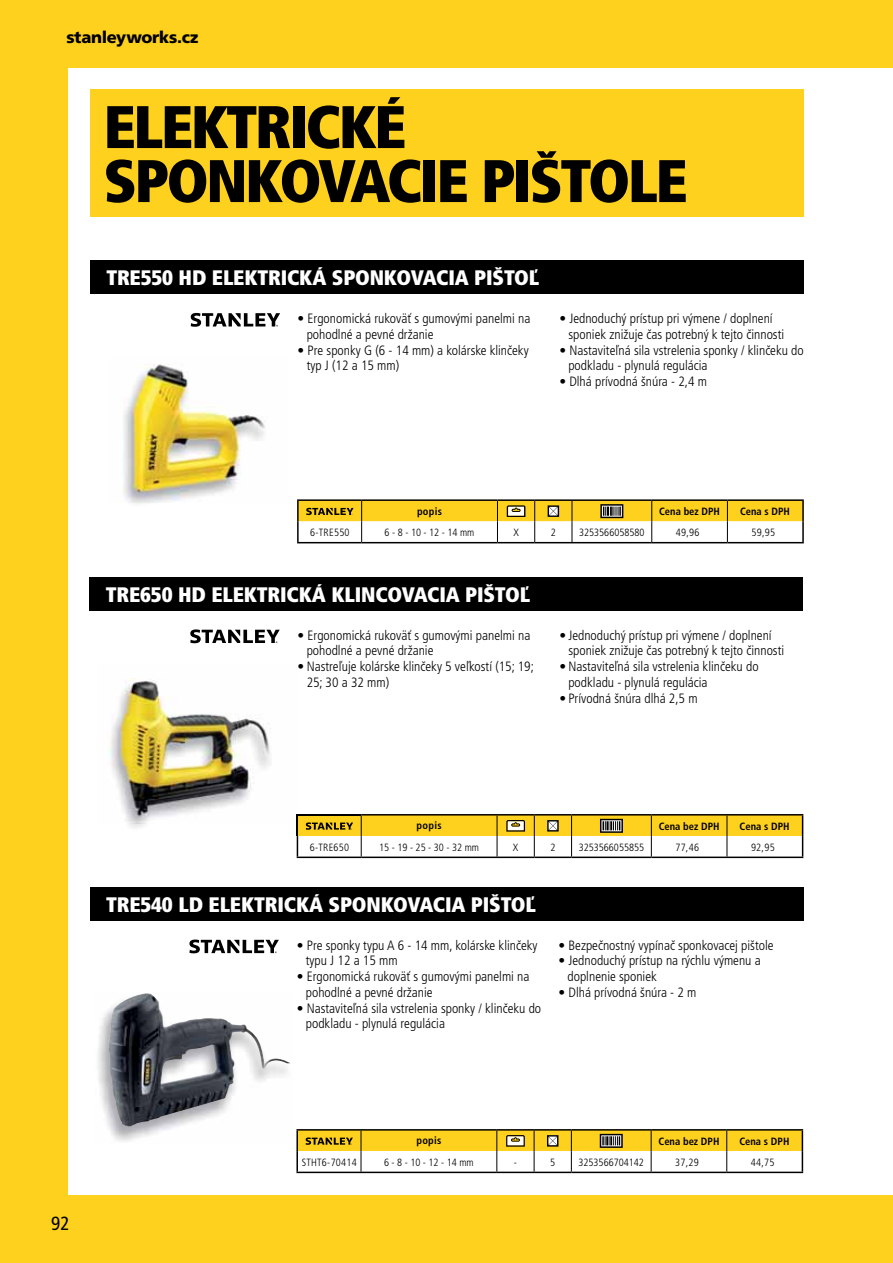
<style>
.page{position:relative;width:893px;height:1263px;background:#ffd11f}
.page>*{position:absolute;margin:0;border:0;box-sizing:border-box;transform-origin:0 0}
.t1{font:900 condensed 60px/54px "Frutiger CE";letter-spacing:-.04em;color:#000}
.t2{font:900 condensed 21px "Frutiger CE";letter-spacing:-.01em;color:#fff}
.t3{font:condensed 19.05px "Frutiger CE";color:#000}
.t4{font:900 16.5px "Frutiger CE";letter-spacing:-.02em;color:#000}
.t5{font:300 condensed 13.5px/15.8px "Frutiger CE";color:#000}
.t6{font:300 condensed 10.5px "Frutiger LT Std";color:#000}
.t7{font:700 condensed 10.5px "Frutiger CE";color:#000}
.t8{font:300 condensed 10.5px "Frutiger LT Std";letter-spacing:.025em;color:#000}
</style>
<div class="page">
<div style="left:68px;top:68px;width:825px;height:1126px;background:#fff"></div>
<div style="left:89px;top:577px;width:714px;height:33px;background:#000"></div>
<svg style="left:190px;top:629px;width:90px;height:14px"></svg>
<div style="left:90px;top:260px;width:714px;height:34px;background:#000"></div>
<svg style="left:191px;top:313px;width:89px;height:14px"></svg>
<div style="left:90px;top:887px;width:713px;height:33px;background:#000"></div>
<svg style="left:189px;top:939px;width:90px;height:14px"></svg>
<img style="left:98px;top:1011px;width:76px;height:130px">
<img style="left:108px;top:993px;width:183px;height:134px">
<hr style="left:297px;top:856px;width:64px;height:2px;background:#000">
<hr style="left:361px;top:856px;width:136px;height:2px;background:#000">
<hr style="left:497px;top:856px;width:37px;height:2px;background:#000">
<hr style="left:534px;top:856px;width:38px;height:2px;background:#000">
<hr style="left:572px;top:856px;width:79px;height:2px;background:#000">
<hr style="left:651px;top:856px;width:76px;height:2px;background:#000">
<hr style="left:727px;top:856px;width:76px;height:2px;background:#000">
<div style="left:90px;top:89px;width:714px;height:128px;background:#ffd11f"></div>
<hr style="left:296px;top:1130px;width:2px;height:21px;background:#000">
<hr style="left:296px;top:1129px;width:65px;height:1px;background:#000">
<hr style="left:296px;top:1151px;width:2px;height:20px;background:#000">
<hr style="left:361px;top:1129px;width:136px;height:1px;background:#000">
<hr style="left:497px;top:1129px;width:37px;height:1px;background:#000">
<hr style="left:534px;top:1129px;width:37px;height:1px;background:#000">
<hr style="left:571px;top:1129px;width:80px;height:1px;background:#000">
<hr style="left:651px;top:1129px;width:76px;height:1px;background:#000">
<hr style="left:727px;top:1129px;width:76px;height:1px;background:#000">
<hr style="left:296px;top:1171px;width:65px;height:2px;background:#000">
<hr style="left:361px;top:1171px;width:136px;height:2px;background:#000">
<hr style="left:497px;top:1171px;width:37px;height:2px;background:#000">
<hr style="left:534px;top:1171px;width:37px;height:2px;background:#000">
<hr style="left:571px;top:1171px;width:80px;height:2px;background:#000">
<hr style="left:651px;top:1171px;width:76px;height:2px;background:#000">
<hr style="left:727px;top:1171px;width:76px;height:2px;background:#000">
<svg style="left:297px;top:1130px;width:506px;height:42px"></svg>
<hr style="left:297px;top:501px;width:2px;height:20px;background:#000">
<hr style="left:297px;top:499px;width:65px;height:2px;background:#000">
<hr style="left:297px;top:521px;width:2px;height:21px;background:#000">
<hr style="left:362px;top:499px;width:135px;height:2px;background:#000">
<hr style="left:497px;top:499px;width:38px;height:2px;background:#000">
<hr style="left:535px;top:499px;width:37px;height:2px;background:#000">
<hr style="left:572px;top:499px;width:80px;height:2px;background:#000">
<hr style="left:652px;top:499px;width:75px;height:2px;background:#000">
<hr style="left:802px;top:501px;width:2px;height:20px;background:#000">
<hr style="left:727px;top:499px;width:77px;height:2px;background:#000">
<hr style="left:297px;top:542px;width:65px;height:1px;background:#000">
<hr style="left:802px;top:521px;width:2px;height:21px;background:#000">
<hr style="left:727px;top:542px;width:77px;height:1px;background:#000">
<svg style="left:298px;top:500px;width:505px;height:43px"></svg>
<img style="left:119px;top:364px;width:146px;height:139px">
<img style="left:108px;top:678px;width:189px;height:145px">
<svg style="left:297px;top:814px;width:506px;height:43px"></svg>
<p class="t4" style="left:66px;top:27px;width:133px">stanleyworks.cz</p>
<h1 class="t1" style="left:104px;top:100px;width:586px">ELEKTRICKÉ<br>SPONKOVACIE PIŠTOLE</h1>
<h2 class="t2" style="left:106px;top:265px;width:434px">TRE550 HD ELEKTRICKÁ SPONKOVACIA PIŠTOĽ</h2>
<p class="t5" style="left:307px;top:311px;width:225px;text-indent:-9px">• Ergonomická rukoväť s gumovými panelmi na pohodlné a pevné držanie</p>
<p class="t5" style="left:307px;top:343px;width:224px;text-indent:-9px">• Pre sponky G (6 - 14 mm) a kolárske klinčeky typ J (12 a 15 mm)</p>
<p class="t5" style="left:568px;top:311px;width:217px;text-indent:-9px">• Jednoduchý prístup pri výmene / doplnení sponiek znižuje čas potrebný k tejto činnosti</p>
<p class="t5" style="left:568px;top:343px;width:237px;text-indent:-9px">• Nastaviteľná sila vstrelenia sponky / klinčeku do podkladu - plynulá regulácia</p>
<p class="t5" style="left:559px;top:374px;width:149px">• Dlhá prívodná šnúra - 2,4 m</p>
<p class="t7" style="left:417px;top:506px;width:26px">popis</p>
<p class="t7" style="left:659px;top:506px;width:62px">Cena bez DPH</p>
<p class="t7" style="left:740px;top:506px;width:52px">Cena s DPH</p>
<p class="t6" style="left:310px;top:527px;width:41px">6-TRE550</p>
<p class="t6" style="left:385px;top:527px;width:91px">6 - 8 - 10 - 12 - 14 mm</p>
<p class="t6" style="left:513px;top:527px;width:7px">X</p>
<p class="t6" style="left:551px;top:527px;width:7px">2</p>
<p class="t6" style="left:579px;top:527px;width:67px">3253566058580</p>
<p class="t6" style="left:676px;top:527px;width:25px">49,96</p>
<p class="t6" style="left:751px;top:527px;width:25px">59,95</p>
<h2 class="t2" style="left:106px;top:582px;width:426px">TRE650 HD ELEKTRICKÁ KLINCOVACIA PIŠTOĽ</h2>
<p class="t5" style="left:307px;top:628px;width:225px;text-indent:-9px">• Ergonomická rukoväť s gumovými panelmi na pohodlné a pevné držanie</p>
<p class="t5" style="left:307px;top:659px;width:229px;text-indent:-9px">• Nastreľuje kolárske klinčeky 5 veľkostí (15; 19;<br>25; 30 a 32 mm)</p>
<p class="t5" style="left:568px;top:628px;width:217px;text-indent:-9px">• Jednoduchý prístup pri výmene / doplnení sponiek znižuje čas potrebný k tejto činnosti</p>
<p class="t5" style="left:568px;top:659px;width:192px;text-indent:-9px">• Nastaviteľná sila vstrelenia klinčeku do podkladu - plynulá regulácia</p>
<p class="t5" style="left:559px;top:691px;width:140px">• Prívodná šnúra dlhá 2,5 m</p>
<p class="t7" style="left:417px;top:821px;width:26px">popis</p>
<p class="t7" style="left:659px;top:821px;width:62px">Cena bez DPH</p>
<p class="t7" style="left:740px;top:821px;width:52px">Cena s DPH</p>
<p class="t6" style="left:310px;top:842px;width:41px">6-TRE650</p>
<p class="t6" style="left:379px;top:842px;width:101px">15 - 19 - 25 - 30 - 32 mm</p>
<p class="t6" style="left:513px;top:842px;width:7px">X</p>
<p class="t6" style="left:550px;top:842px;width:7px">2</p>
<p class="t6" style="left:579px;top:842px;width:67px">3253566055855</p>
<p class="t6" style="left:675px;top:842px;width:25px">77,46</p>
<p class="t6" style="left:751px;top:842px;width:25px">92,95</p>
<h2 class="t2" style="left:106px;top:892px;width:431px">TRE540 LD ELEKTRICKÁ SPONKOVACIA PIŠTOĽ</h2>
<p class="t5" style="left:306px;top:938px;width:233px;text-indent:-9px">• Pre sponky typu A 6 - 14 mm, kolárske klinčeky typu J 12 a 15 mm</p>
<p class="t5" style="left:306px;top:969px;width:225px;text-indent:-9px">• Ergonomická rukoväť s gumovými panelmi na pohodlné a pevné držanie</p>
<p class="t5" style="left:306px;top:1001px;width:237px;text-indent:-9px">• Nastaviteľná sila vstrelenia sponky / klinčeku do podkladu - plynulá regulácia</p>
<p class="t5" style="left:559px;top:938px;width:216px">• Bezpečnostný vypínač sponkovacej pištole</p>
<p class="t5" style="left:568px;top:954px;width:195px;text-indent:-9px">• Jednoduchý prístup na rýchlu výmenu a doplnenie sponiek</p>
<p class="t5" style="left:559px;top:985px;width:139px">• Dlhá prívodná šnúra - 2 m</p>
<p class="t7" style="left:416px;top:1136px;width:26px">popis</p>
<p class="t7" style="left:658px;top:1136px;width:62px">Cena bez DPH</p>
<p class="t7" style="left:739px;top:1136px;width:52px">Cena s DPH</p>
<h3 class="t3" style="left:51px;top:1214px;width:20px">92</h3>
<p class="t8" style="left:302px;top:1157px;width:57px">STHT6-70414</p>
<p class="t6" style="left:384px;top:1157px;width:91px">6 - 8 - 10 - 12 - 14 mm</p>
<p class="t6" style="left:514px;top:1157px;width:5px">-</p>
<p class="t6" style="left:550px;top:1157px;width:7px">5</p>
<p class="t6" style="left:578px;top:1157px;width:67px">3253566704142</p>
<p class="t6" style="left:675px;top:1157px;width:25px">37,29</p>
<p class="t6" style="left:751px;top:1157px;width:25px">44,75</p>
</div>
